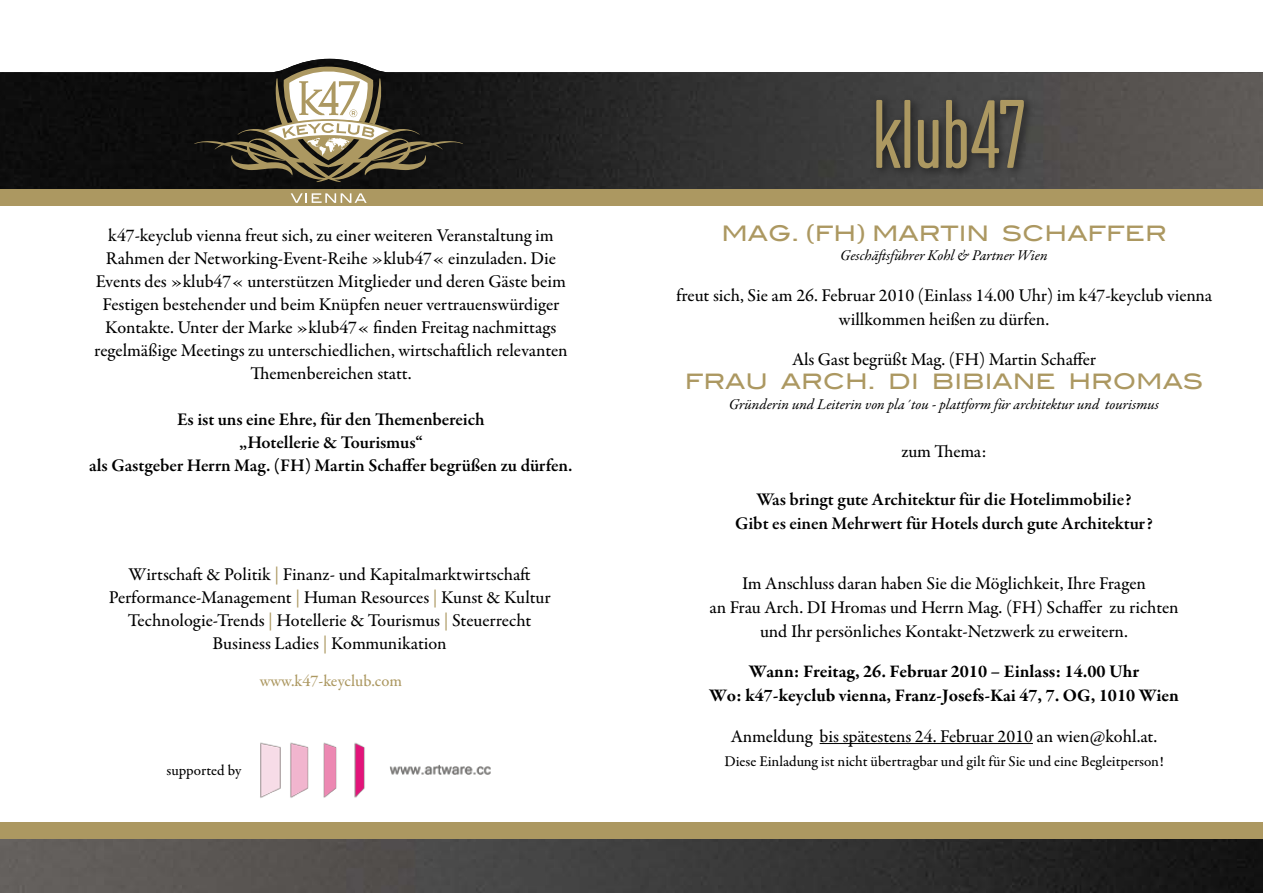
<style>
.page{position:relative;width:1263px;height:893px;background:#fff}
.page>*{position:absolute;margin:0;border:0;box-sizing:border-box;transform-origin:0 0}
.t1{font:500 21.45px "Blair ITC";color:#ac9861}
.t2{font:500 18.15px/23.1px "Garamond Premr Pro";letter-spacing:-.005em;color:#000;text-align:center}
.t3{font:600 18.15px/23.1px "Garamond Premr Pro";letter-spacing:-.01em;color:#000;text-align:center}
.t4{font:700 18.15px/24px "Garamond Premr Pro";color:#000;text-align:center}
.t5{font:500 16.5px "Garamond Premr Pro";color:#ac9861}
.t6{font:italic 15px "Garamond Premr Pro";letter-spacing:-.005em;color:#000}
.t7{font:500 15px "Garamond Premr Pro";color:#000}
.s1{color:#ac9861}
</style>
<div class="page">
<hr style="left:820px;top:743px;width:213px;height:1px;background:#000">
<img style="left:0;top:59px;width:1263px;height:131px">
<div style="left:0;top:190px;width:1263px;height:16px;background:#ac9861"></div>
<svg style="left:194px;top:62px;width:269px;height:120px"></svg>
<svg style="left:291px;top:193px;width:76px;height:10px"></svg>
<img style="left:0;top:839px;width:1263px;height:54px">
<div style="left:0;top:822px;width:1263px;height:17px;background:#ac9861"></div>
<div style="left:871px;top:95px;width:171px;height:90px;background:#000;opacity:.51"></div>
<svg style="left:876px;top:100px;width:25px;height:68px;background:#686048"></svg>
<div style="left:904px;top:100px;width:6px;height:68px;background:#ac9861"></div>
<svg style="left:918px;top:120px;width:20px;height:48px"></svg>
<svg style="left:946px;top:100px;width:78px;height:68px;background:#68604a"></svg>
<img style="left:260px;top:742px;width:231px;height:56px">
<p class="t2" style="left:94px;top:224px;width:475px">k47-keyclub vienna freut sich, zu einer weiteren Veranstaltung im Rahmen der Networking-Event-Reihe »klub47« einzuladen. Die Events des »klub47« unterstützen Mitglieder und deren Gäste beim Festigen bestehender und beim Knüpfen neuer vertrauenswürdiger Kontakte. Unter der Marke »klub47« finden Freitag nachmittags regelmäßige Meetings zu unterschiedlichen, wirtschaftlich relevanten Themenbereichen statt.</p>
<p class="t3" style="left:89px;top:408px;width:485px">Es ist uns eine Ehre, für den Themenbereich<br>„Hotellerie &amp; Tourismus“<br>als Gastgeber Herrn Mag. (FH) Martin Schaffer begrüßen zu dürfen.</p>
<p class="t2" style="left:109px;top:563px;width:443px">Wirtschaft &amp; Politik <span class="s1">|</span> Finanz- und Kapitalmarktwirtschaft Performance-Management <span class="s1">|</span> Human Resources <span class="s1">|</span> Kunst &amp; Kultur Technologie-Trends <span class="s1">|</span> Hotellerie &amp; Tourismus <span class="s1">|</span> Steuerrecht Business Ladies <span class="s1">|</span> Kommunikation</p>
<p class="t5" style="left:260px;top:670px;width:144px">www.k47-keyclub.com</p>
<p class="t7" style="left:167px;top:761px;width:76px">supported by</p>
<p class="t1" style="left:721px;top:220px;width:447px">MAG. (FH) MARTIN SCHAFFER</p>
<p class="t6" style="left:840px;top:246px;width:209px">Geschäftsführer Kohl &amp; Partner Wien</p>
<p class="t2" style="left:676px;top:283px;width:537px;line-height:24px">freut sich, Sie am 26. Februar 2010 (Einlass 14.00 Uhr) im k47-keyclub vienna willkommen heißen zu dürfen.</p>
<p class="t2" style="left:792px;top:348px;width:306px">Als Gast begrüßt Mag. (FH) Martin Schaffer</p>
<p class="t1" style="left:685px;top:368px;width:520px">FRAU ARCH. DI BIBIANE HROMAS</p>
<p class="t6" style="left:729px;top:394px;width:432px">Gründerin und Leiterin von pla´tou - plattform für architektur und tourismus</p>
<p class="t2" style="left:901px;top:440px;width:87px">zum Thema:</p>
<p class="t3" style="left:735px;top:487px;width:419px;line-height:24px">Was bringt gute Architektur für die Hotelimmobilie?<br>Gibt es einen Mehrwert für Hotels durch gute Architektur?</p>
<p class="t2" style="left:709px;top:571px;width:471px;line-height:24px">Im Anschluss daran haben Sie die Möglichkeit, Ihre Fragen<br>an Frau Arch. DI Hromas und Herrn Mag. (FH) Schaffer zu richten und Ihr persönliches Kontakt-Netzwerk zu erweitern.</p>
<p class="t4" style="left:709px;top:660px;width:471px">Wann: Freitag, 26. Februar 2010 – Einlass: 14.00 Uhr<br>Wo: k47-keyclub vienna, Franz-Josefs-Kai 47, 7. OG, 1010 Wien</p>
<p class="t2" style="left:731px;top:725px;width:428px">Anmeldung bis spätestens 24. Februar 2010 an wien@kohl.at.</p>
<p class="t7" style="left:724px;top:752px;width:441px">Diese Einladung ist nicht übertragbar und gilt für Sie und eine Begleitperson!</p>
</div>
